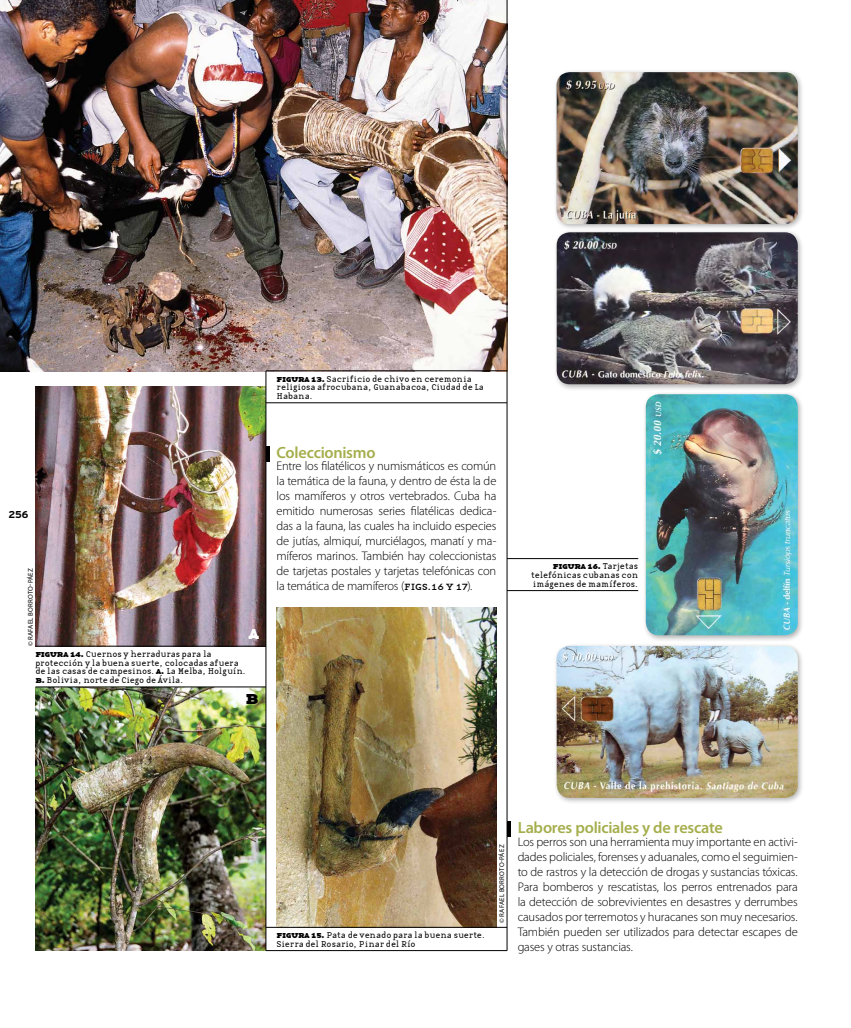
<style>
.page{position:relative;width:851px;height:1028px;background:#fff}
.page>*{position:absolute;margin:0;border:0;box-sizing:border-box;transform-origin:0 0}
.t1{font:20px "Base Twelve Serif SCB";color:#fff}
.t2{font:20px "Base Twelve Serif SCB";color:#000}
.t3{font:600 16.25px "Myriad Pro";letter-spacing:-.015em;color:#a5ae4c}
.t4{font:300 12.5px/15px "Myriad Pro";letter-spacing:-.015em;color:#000;text-align:justify}
.t5{font:10px "Base Twelve Serif SCB";letter-spacing:-.05em;color:#000}
.t6{font:700 10px "Interstate";color:#000}
.t7{font:8.75px/8.8px "Base Twelve Serif";letter-spacing:-.005em;color:#000}
.t8{font:6.88px "Myriad Pro";letter-spacing:.025em;color:#000}
.s1{font-family:"Base Twelve Serif SCB";font-size:10px}
.s2{font-family:"Base Twelve Serif Smallcaps";font-weight:400}
.s3{font-family:"Base Twelve Serif";font-size:8.75px}
</style>
<div class="page">
<img style="left:35px;top:687px;width:231px;height:263px">
<img style="left:35px;top:386px;width:231px;height:260px">
<img style="left:0;top:0;width:506px;height:371px">
<img style="left:276px;top:607px;width:220px;height:320px">
<hr style="left:35px;top:646px;width:231px;height:1px;background:#000">
<hr style="left:35px;top:686px;width:231px;height:1px;background:#000">
<hr style="left:266px;top:927px;width:241px;height:1px;background:#000">
<hr style="left:266px;top:950px;width:241px;height:1px;background:#000">
<hr style="left:507px;top:558px;width:131px;height:1px;background:#000">
<hr style="left:507px;top:590px;width:131px;height:1px;background:#000">
<div style="left:553px;top:69px;width:251px;height:162px;background:#000;opacity:.3"></div>
<img style="left:556px;top:72px;width:241px;height:152px">
<div style="left:553px;top:229px;width:251px;height:162px;background:#000;opacity:.3"></div>
<img style="left:556px;top:232px;width:241px;height:152px">
<div style="left:553px;top:642px;width:251px;height:162px;background:#000;opacity:.3"></div>
<img style="left:556px;top:646px;width:241px;height:152px">
<div style="left:642px;top:391px;width:162px;height:251px;background:#000;opacity:.3"></div>
<img style="left:645px;top:394px;width:152px;height:241px">
<hr style="left:506px;top:0;width:1px;height:950px;background:#000">
<hr style="left:266px;top:371px;width:1px;height:579px;background:#000">
<hr style="left:266px;top:370px;width:241px;height:1px;background:#000">
<hr style="left:266px;top:402px;width:241px;height:1px;background:#000">
<hr style="left:266px;top:446px;width:3px;height:15px;background:#000">
<hr style="left:507px;top:821px;width:3px;height:15px;background:#000">
<p class="t7" style="left:276px;top:374px;width:209px"><span class="s1">figura 13.</span> Sacrificio de chivo en ceremonia religiosa afrocubana, Guanabacoa, Ciudad de La<br>Habana.</p>
<p class="t6" style="left:8px;top:508px;width:21px">256</p>
<p class="t8" style="left:26px;top:646px;width:79px;rotate:-90deg">© Rafael Borroto-páez</p>
<h1 class="t1" style="left:249px;top:618px;width:11px">a</h1>
<p class="t7" style="left:35px;top:649px;width:212px"><span class="s1">figura 14.</span> Cuernos y herraduras para la protección y la buena suerte, colocadas afuera de las casas de campesinos. <span class="s1">a.</span> La Melba, Holguín. <span class="s1">b.</span> Bolivia, norte de Ciego de Ávila.</p>
<h1 class="t2" style="left:245px;top:683px;width:15px">b</h1>
<h2 class="t3" style="left:276px;top:442px;width:100px">Coleccionismo</h2>
<p class="t4" style="left:276px;top:458px;width:221px">Entre los filatélicos y numismáticos es común la temática de la fauna, y dentro de ésta la de los mamíferos y otros vertebrados. Cuba ha emitido numerosas series filatélicas dedica&shy;das a la fauna, las cuales ha incluido especies de jutías, almiquí, murciélagos, manatí y ma&shy;míferos marinos. También hay coleccionistas de tarjetas postales y tarjetas telefónicas con la temática de mamíferos (<span class="s2">figs.16 y 17</span>).</p>
<p class="t5" style="left:552px;top:559px;width:87px">figura 16. <span class="s3">Tarjetas</span></p>
<p class="t7" style="left:531px;top:570px;width:108px">telefónicas cubanas con imágenes de mamíferos.</p>
<p class="t7" style="left:276px;top:930px;width:210px"><span class="s1">figura 15.</span> Pata de venado para la buena suerte.<br>Sierra del Rosario, Pinar del Río</p>
<p class="t8" style="left:497px;top:922px;width:79px;rotate:-90deg">© Rafael Borroto-páez</p>
<h2 class="t3" style="left:517px;top:817px;width:207px">Labores policiales y de rescate</h2>
<p class="t4" style="left:517px;top:833px;width:281px">Los perros son una herramienta muy importante en activi&shy;dades policiales, forenses y aduanales, como el seguimien&shy;to de rastros y la detección de drogas y sustancias tóxicas.<br>Para bomberos y rescatistas, los perros entrenados para la detección de sobrevivientes en desastres y derrumbes causados por terremotos y huracanes son muy necesarios.<br>También pueden ser utilizados para detectar escapes de gases y otras sustancias.</p>
</div>
